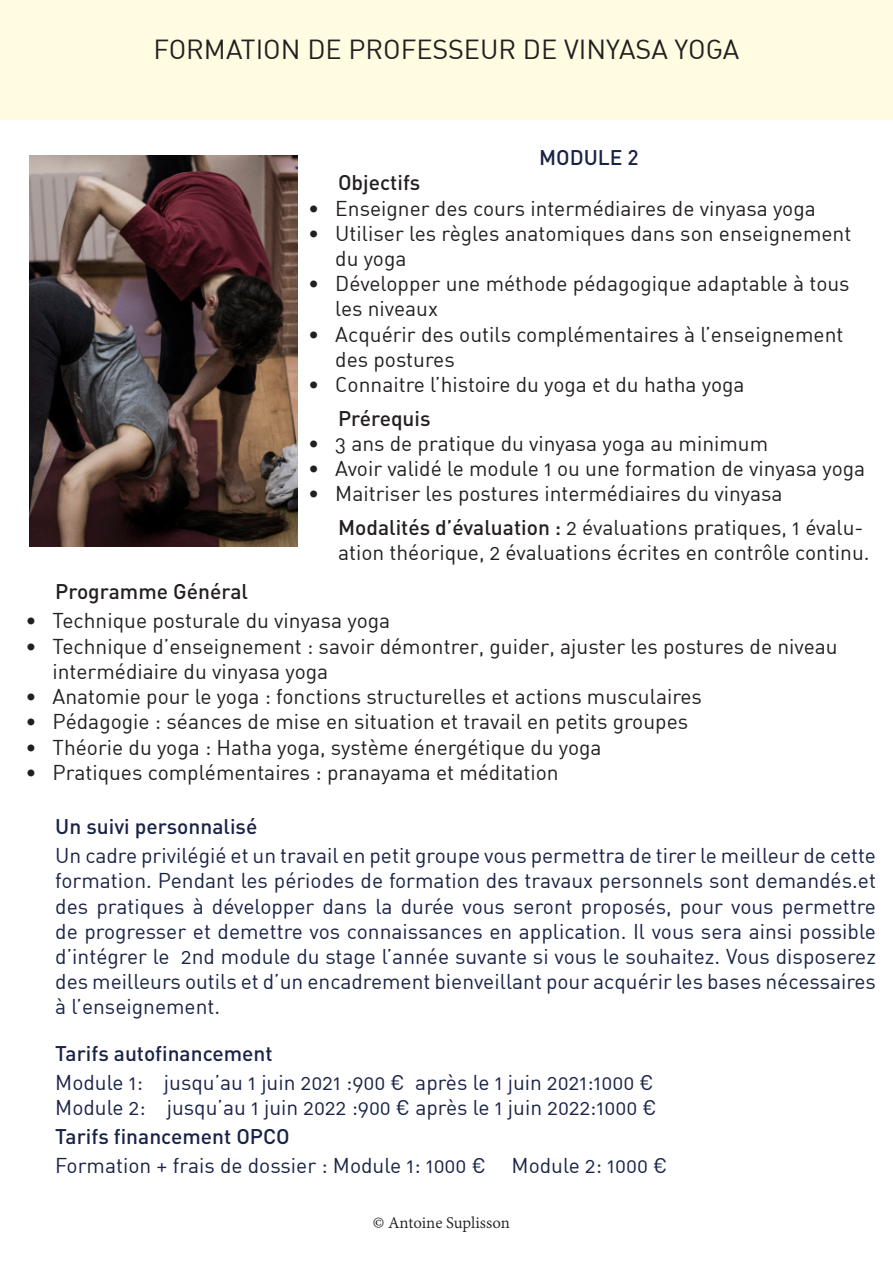
<style>
.page{position:relative;width:893px;height:1263px;background:#fff}
.page>*{position:absolute;margin:0;border:0;box-sizing:border-box;transform-origin:0 0}
.t1{font:27px "DIN Regular Alternate";color:#231f20}
.t2{font:21px/25.2px "DIN Regular Alternate";color:#231f20}
.t3{font:21px/25.2px "DIN Regular Alternate";color:#192347;text-align:justify}
.t4{font:500 21px "DIN";color:#192347}
.t5{font:500 21px "DIN";color:#231f20}
.t6{font:18px "Adobe Devanagari";letter-spacing:-.005em;color:#231f20}
.s1{font-family:"DIN";font-weight:500}
.s2{font-family:"DIN Euro"}
</style>
<div class="page">
<div style="left:0;top:0;width:893px;height:119px;background:#fffce1"></div>
<img style="left:29px;top:155px;width:269px;height:391px">
<p class="t1" style="left:154px;top:32px;width:587px">FORMATION DE PROFESSEUR DE VINYASA YOGA</p>
<p class="t4" style="left:539px;top:144px;width:101px">MODULE 2</p>
<p class="t5" style="left:338px;top:169px;width:84px">Objectifs</p>
<p class="t2" style="left:308px;top:195px;width:509px">• Enseigner des cours intermédiaires de vinyasa yoga</p>
<p class="t2" style="left:335px;top:220px;width:518px;text-indent:-27px">• Utiliser les règles anatomiques dans son enseignement du yoga</p>
<p class="t2" style="left:335px;top:271px;width:516px;text-indent:-27px">• Développer une méthode pédagogique adaptable à tous les niveaux</p>
<p class="t2" style="left:335px;top:321px;width:510px;text-indent:-27px">• Acquérir des outils complémentaires à l’enseignement des postures</p>
<p class="t2" style="left:308px;top:371px;width:438px">• Connaitre l’histoire du yoga et du hatha yoga</p>
<p class="t5" style="left:338px;top:405px;width:94px">Prérequis</p>
<p class="t2" style="left:308px;top:430px;width:461px">• 3 ans de pratique du vinyasa yoga au minimum</p>
<p class="t2" style="left:308px;top:455px;width:558px">• Avoir validé le module 1 ou une formation de vinyasa yoga</p>
<p class="t2" style="left:308px;top:481px;width:476px">• Maitriser les postures intermédiaires du vinyasa</p>
<p class="t2" style="left:338px;top:514px;width:533px"><span class="s1">Modalités d’évaluation :</span> 2 évaluations pratiques, 1 évalu&shy;ation théorique, 2 évaluations écrites en contrôle continu.</p>
<p class="t5" style="left:55px;top:578px;width:194px">Programme Général</p>
<p class="t2" style="left:26px;top:608px;width:366px">• Technique posturale du vinyasa yoga</p>
<p class="t2" style="left:53px;top:633px;width:787px;text-indent:-27px">• Technique d’enseignement : savoir démontrer, guider, ajuster les postures de niveau intermédiaire du vinyasa yoga</p>
<p class="t2" style="left:26px;top:683px;width:678px">• Anatomie pour le yoga : fonctions structurelles et actions musculaires</p>
<p class="t2" style="left:26px;top:709px;width:664px">• Pédagogie : séances de mise en situation et travail en petits groupes</p>
<p class="t2" style="left:26px;top:734px;width:578px">• Théorie du yoga : Hatha yoga, système énergétique du yoga</p>
<p class="t2" style="left:26px;top:759px;width:535px">• Pratiques complémentaires : pranayama et méditation</p>
<p class="t4" style="left:55px;top:813px;width:204px">Un suivi personnalisé</p>
<p class="t3" style="left:55px;top:842px;width:822px">Un cadre privilégié et un travail en petit groupe vous permettra de tirer le meilleur de cette formation. Pendant les périodes de formation des travaux personnels sont demandés.et des pratiques à développer dans la durée vous seront proposés, pour vous permettre de progresser et demettre vos connaissances en application. Il vous sera ainsi possible d’intégrer le 2nd module du stage l’année suvante si vous le souhaitez. Vous disposerez des meilleurs outils et d’un encadrement bienveillant pour acquérir les bases nécessaires à l’enseignement.</p>
<p class="t4" style="left:55px;top:1040px;width:219px">Tarifs autofinancement</p>
<p class="t3" style="left:55px;top:1069px;width:600px">Module 1: jusqu’au 1 juin 2021 :900 <span class="s2">2</span> après le 1 juin 2021:1000 <span class="s2">2</span></p>
<p class="t3" style="left:55px;top:1094px;width:603px">Module 2: jusqu’au 1 juin 2022 :900 <span class="s2">2</span> après le 1 juin 2022:1000 <span class="s2">2</span></p>
<p class="t4" style="left:55px;top:1123px;width:236px">Tarifs financement OPCO</p>
<p class="t3" style="left:55px;top:1152px;width:614px">Formation + frais de dossier : Module 1: 1000 <span class="s2">2</span> Module 2: 1000 <span class="s2">2</span></p>
<p class="t6" style="left:373px;top:1212px;width:139px">© Antoine Suplisson</p>
</div>
